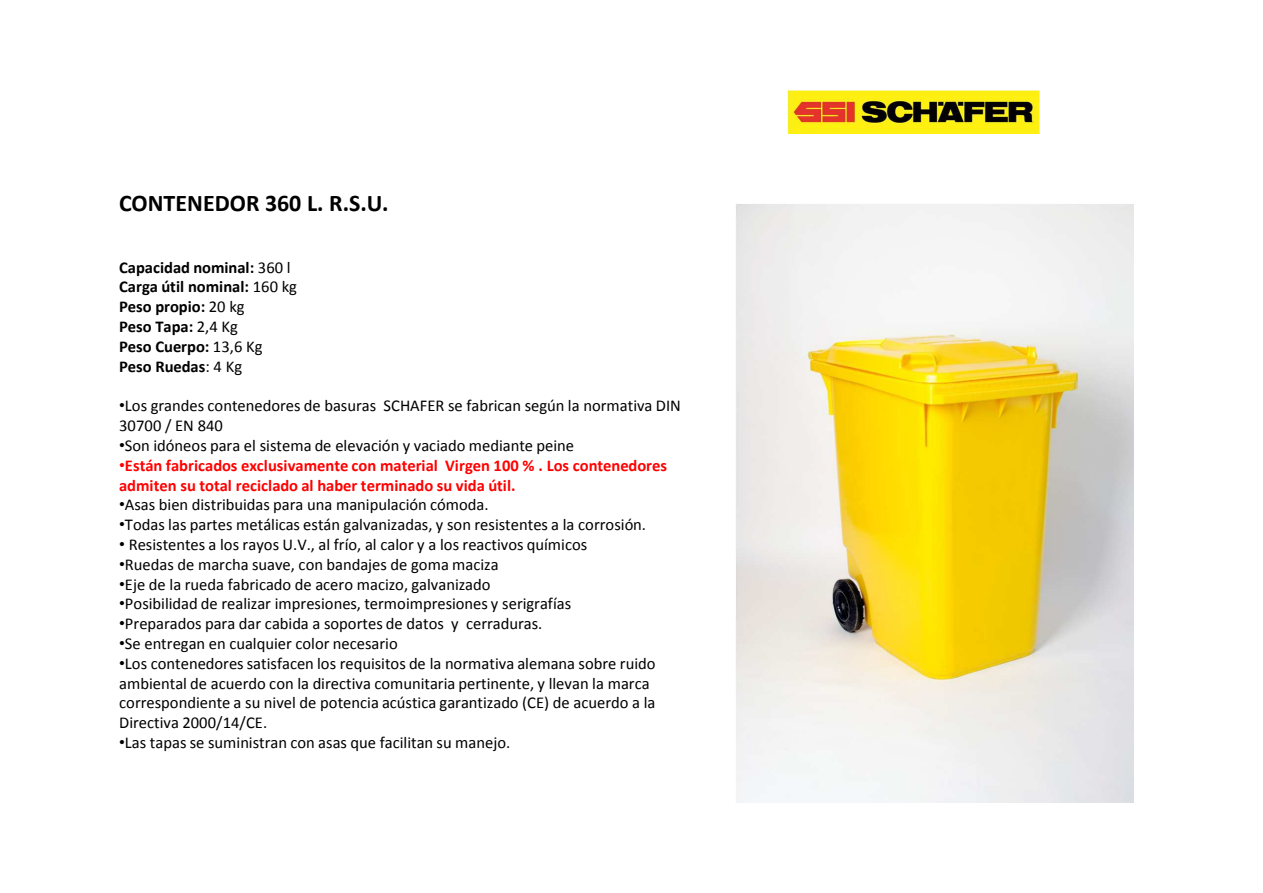
<style>
.page{position:relative;width:1263px;height:893px;background:#fff}
.page>*{position:absolute;margin:0;border:0;box-sizing:border-box;transform-origin:0 0}
.t1{font:700 24px "Calibri";color:#000}
.t2{font:16.5px/19.8px "Calibri";color:#000}
.t3{font:700 16.5px/19.8px "Calibri";color:#f00}
.t4{font:700 16.5px/19.8px "Calibri";letter-spacing:-.005em;color:#000}
.s1{font-weight:400}
.s2{font-family:"Arial"}
.s3{font-family:"Arial";font-weight:400}
</style>
<div class="page">
<img style="left:736px;top:204px;width:397px;height:599px">
<img style="left:788px;top:90px;width:252px;height:43px">
<p class="t1" style="left:119px;top:187px;width:271px">CONTENEDOR 360 L. R.S.U.</p>
<p class="t4" style="left:119px;top:257px;width:179px">Capacidad nominal: <span class="s1">360 l<br></span>Carga útil nominal: <span class="s1">160 kg<br></span>Peso propio: <span class="s1">20 kg<br></span>Peso Tapa: <span class="s1">2,4 Kg<br></span>Peso Cuerpo: <span class="s1">13,6 Kg<br></span>Peso Ruedas<span class="s1">: 4 Kg</span></p>
<p class="t2" style="left:119px;top:396px;width:563px"><span class="s2">•</span>Los grandes contenedores de basuras SCHAFER se fabrican según la normativa DIN<br>30700 / EN 840</p>
<p class="t2" style="left:119px;top:436px;width:456px"><span class="s2">•</span>Son idóneos para el sistema de elevación y vaciado mediante peine</p>
<p class="t3" style="left:119px;top:455px;width:549px"><span class="s3">•</span>Están fabricados exclusivamente con material Virgen 100 % . Los contenedores admiten su total reciclado al haber terminado su vida útil.</p>
<p class="t2" style="left:119px;top:495px;width:371px"><span class="s2">•</span>Asas bien distribuidas para una manipulación cómoda.</p>
<p class="t2" style="left:119px;top:515px;width:528px"><span class="s2">•</span>Todas las partes metálicas están galvanizadas, y son resistentes a la corrosión.</p>
<p class="t2" style="left:119px;top:535px;width:470px"><span class="s2">•</span> Resistentes a los rayos U.V., al frío, al calor y a los reactivos químicos</p>
<p class="t2" style="left:119px;top:554px;width:381px"><span class="s2">•</span>Ruedas de marcha suave, con bandajes de goma maciza</p>
<p class="t2" style="left:119px;top:574px;width:373px"><span class="s2">•</span>Eje de la rueda fabricado de acero macizo, galvanizado</p>
<p class="t2" style="left:119px;top:594px;width:453px"><span class="s2">•</span>Posibilidad de realizar impresiones, termoimpresiones y serigrafías</p>
<p class="t2" style="left:119px;top:614px;width:425px"><span class="s2">•</span>Preparados para dar cabida a soportes de datos y cerraduras.</p>
<p class="t2" style="left:119px;top:634px;width:280px"><span class="s2">•</span>Se entregan en cualquier color necesario</p>
<p class="t2" style="left:119px;top:653px;width:538px"><span class="s2">•</span>Los contenedores satisfacen los requisitos de la normativa alemana sobre ruido ambiental de acuerdo con la directiva comunitaria pertinente, y llevan la marca correspondiente a su nivel de potencia acústica garantizado (CE) de acuerdo a la Directiva 2000/14/CE.</p>
<p class="t2" style="left:119px;top:733px;width:393px"><span class="s2">•</span>Las tapas se suministran con asas que facilitan su manejo.</p>
</div>
